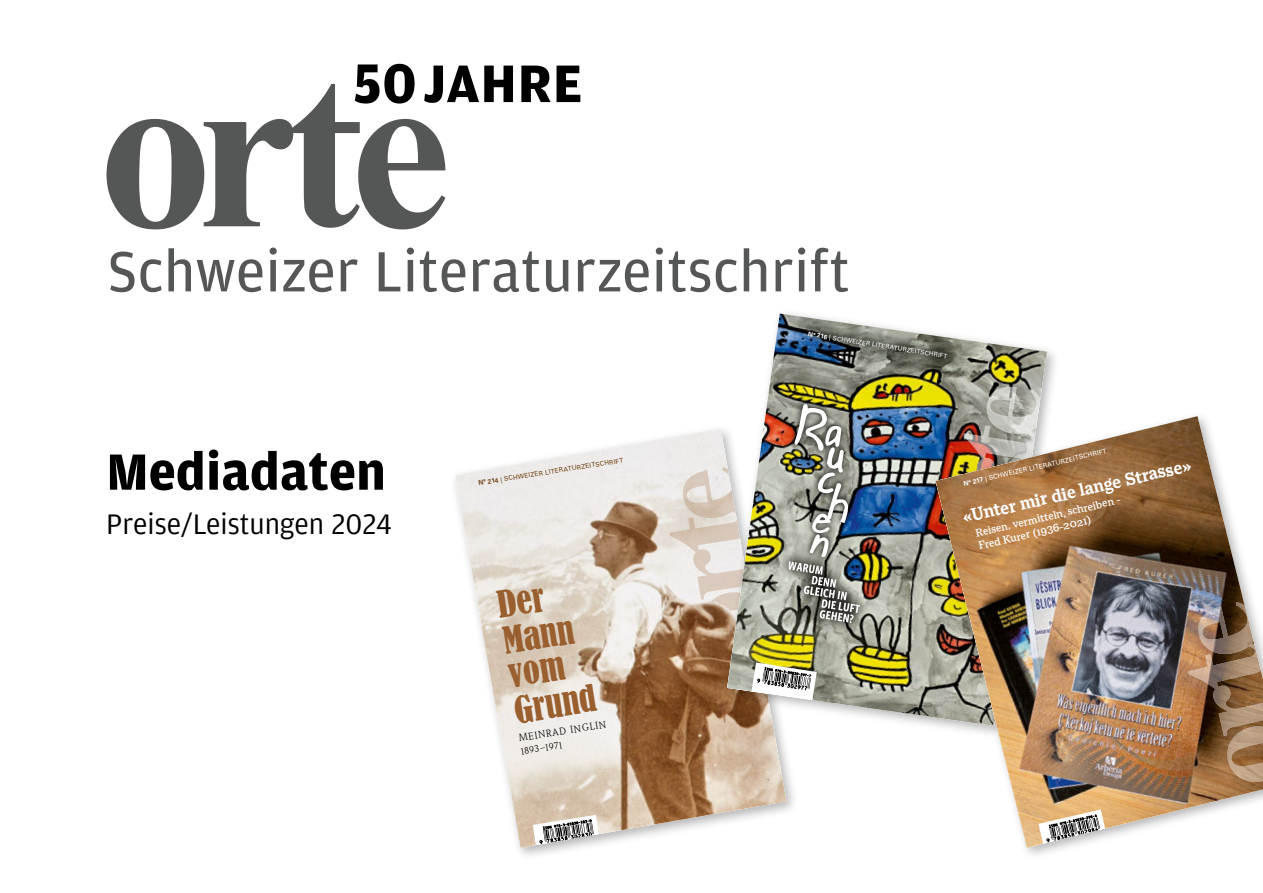
<style>
.page{position:relative;width:1263px;height:893px;background:#fff}
.page>*{position:absolute;margin:0;border:0;box-sizing:border-box;transform-origin:0 0}
.t1{font:700 54px "Amplitude";color:#000}
.t2{font:condensed 34.95px/35.5px "Bernard";color:#9a5f2e}
.t3{font:30px "Amplitude";color:#000}
.t4{font:700 19.35px "Macklin Text";color:#fff;scale:.95 1}
.t5{font:500 11.85px/12.9px "Macklin Text";color:#fff;scale:.95 1}
.t6{font:9.9px "Weidemann Std";color:#000}
.t7{font:9.3px "Weidemann Std";color:#000}
.t8{font:6.45px "Univers LT Std";color:#744317}
.t9{font:6.45px "Univers LT Std";color:#fff}
.t10{font:6.3px "Univers LT Std";color:#fff}
.s1{font-weight:700}
</style>
<div class="page">
<img style="left:455px;top:439px;width:331px;height:409px">
<svg style="left:533px;top:815px;width:67px;height:33px"></svg>
<div style="left:721px;top:307px;width:339px;height:432px;background:#000;opacity:.3"></div>
<svg style="left:721px;top:309px;width:332px;height:421px"></svg>
<img style="left:727px;top:314px;width:320px;height:412px">
<svg style="left:945px;top:379px;width:102px;height:31px;background:#a1a192"></svg>
<svg style="left:798px;top:322px;width:159px;height:47px;background:#767c79"></svg>
<svg style="left:751px;top:662px;width:66px;height:41px"></svg>
<img style="left:661px;top:394px;width:217px;height:258px">
<div style="left:930px;top:410px;width:333px;height:451px;background:#000;opacity:.3"></div>
<img style="left:935px;top:416px;width:328px;height:432px">
<img style="left:1188px;top:602px;width:75px;height:182px">
<svg style="left:1038px;top:809px;width:69px;height:39px"></svg>
<svg style="left:110px;top:252px;width:52px;height:40px"></svg>
<svg style="left:168px;top:248px;width:23px;height:43px"></svg>
<svg style="left:197px;top:259px;width:65px;height:33px"></svg>
<svg style="left:270px;top:248px;width:7px;height:43px"></svg>
<svg style="left:283px;top:259px;width:50px;height:33px"></svg>
<svg style="left:341px;top:259px;width:17px;height:32px"></svg>
<svg style="left:379px;top:252px;width:21px;height:39px"></svg>
<svg style="left:407px;top:248px;width:7px;height:43px"></svg>
<svg style="left:420px;top:251px;width:45px;height:41px"></svg>
<svg style="left:473px;top:251px;width:66px;height:41px"></svg>
<svg style="left:546px;top:260px;width:22px;height:32px"></svg>
<svg style="left:578px;top:259px;width:71px;height:33px"></svg>
<svg style="left:656px;top:248px;width:7px;height:43px"></svg>
<svg style="left:669px;top:251px;width:41px;height:41px"></svg>
<svg style="left:716px;top:259px;width:21px;height:33px"></svg>
<svg style="left:744px;top:248px;width:22px;height:43px"></svg>
<svg style="left:775px;top:259px;width:17px;height:32px"></svg>
<svg style="left:798px;top:248px;width:7px;height:43px"></svg>
<svg style="left:811px;top:248px;width:37px;height:44px"></svg>
<svg style="left:107px;top:64px;width:406px;height:165px"></svg>
<svg style="left:521px;top:66px;width:59px;height:36px"></svg>
<h1 class="t1" style="left:106px;top:442px;width:281px">Mediadaten</h1>
<h3 class="t3" style="left:106px;top:508px;width:288px">Preise/Leistungen 2024</h3>
<p class="t8" style="left:478px;top:479px;width:148px;rotate:-9deg"><span class="s1">N° 214</span> | SCHWEIZER LITERATURZEITSCHRIFT</p>
<h2 class="t2" style="left:495px;top:588px;width:84px;rotate:-9deg">Der<br>Mann vom<br>Grund</h2>
<p class="t6" style="left:518px;top:732px;width:90px;rotate:-9deg">MEINRAD INGLIN</p>
<p class="t7" style="left:519px;top:746px;width:45px;rotate:-9deg">1893 –1971</p>
<p class="t10" style="left:809px;top:330px;width:142px;rotate:9deg"><span class="s1">N° 216</span> | SCHWEIZER LITERATURZEITSCHRIFT</p>
<p class="t9" style="left:963px;top:480px;width:148px;rotate:-13deg"><span class="s1">N° 217</span> | SCHWEIZER LITERATURZEITSCHRIFT</p>
<h3 class="t4" style="left:960px;top:506px;width:248px;rotate:-13deg">«Unter mir die lange Strasse»</h3>
<p class="t5" style="left:974px;top:527px;width:158px;rotate:-13deg">Reisen, vermitteln, schreiben –<br>Fred Kurer (1936–2021)</p>
</div>
